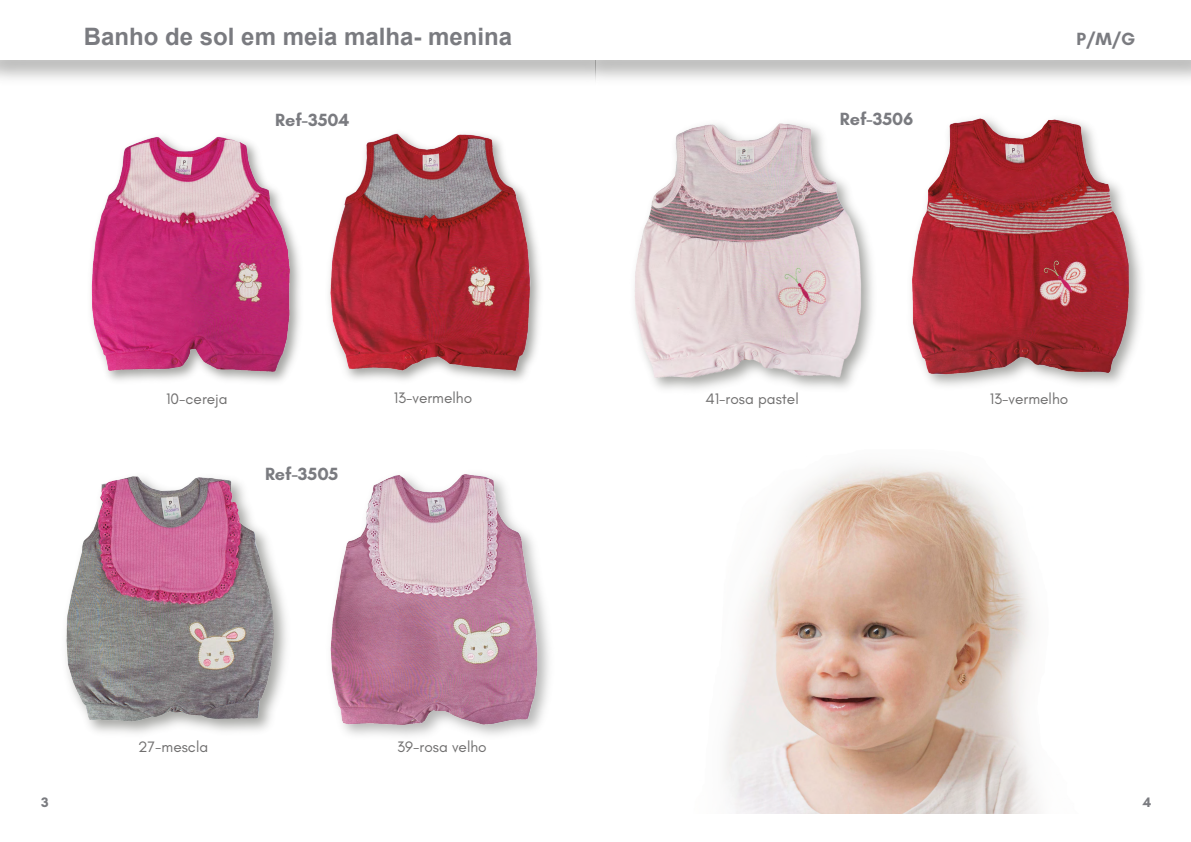
<style>
.page{position:relative;width:1191px;height:842px;background:#fff}
.page>*{position:absolute;margin:0;border:0;box-sizing:border-box;transform-origin:0 0}
.t1{font:700 24px "Arial";color:#7a7b80}
.t2{font:700 18px "Glacial Indifference";color:#7a7b80}
.t3{font:15.5px "Glacial Indifference";color:#706f6f}
.t4{font:700 14px "Glacial Indifference";color:#7a7b80}
</style>
<div class="page">
<img style="left:91px;top:136px;width:192px;height:246px">
<img style="left:283px;top:133px;width:257px;height:248px">
<img style="left:65px;top:476px;width:222px;height:258px">
<img style="left:330px;top:474px;width:219px;height:262px">
<img style="left:911px;top:118px;width:230px;height:268px">
<img style="left:634px;top:123px;width:239px;height:266px">
<img style="left:725px;top:464px;width:313px;height:349px">
<h1 class="t1" style="left:84px;top:20px;width:430px">Banho de sol em meia malha- menina</h1>
<p class="t2" style="left:275px;top:109px;width:76px">Ref-3504</p>
<p class="t3" style="left:166px;top:390px;width:63px">10-cereja</p>
<p class="t3" style="left:394px;top:390px;width:80px">13-vermelho</p>
<p class="t2" style="left:265px;top:462px;width:75px">Ref-3505</p>
<p class="t4" style="left:41px;top:794px;width:9px">3</p>
<p class="t3" style="left:138px;top:738px;width:72px">27-mescla</p>
<p class="t3" style="left:397px;top:738px;width:91px">39-rosa velho</p>
<p class="t2" style="left:839px;top:108px;width:75px">Ref-3506</p>
<p class="t2" style="left:1076px;top:27px;width:60px">P/M/G</p>
<p class="t3" style="left:705px;top:390px;width:95px">41-rosa pastel</p>
<p class="t3" style="left:989px;top:390px;width:80px">13-vermelho</p>
<p class="t4" style="left:1142px;top:794px;width:10px">4</p>
</div>
